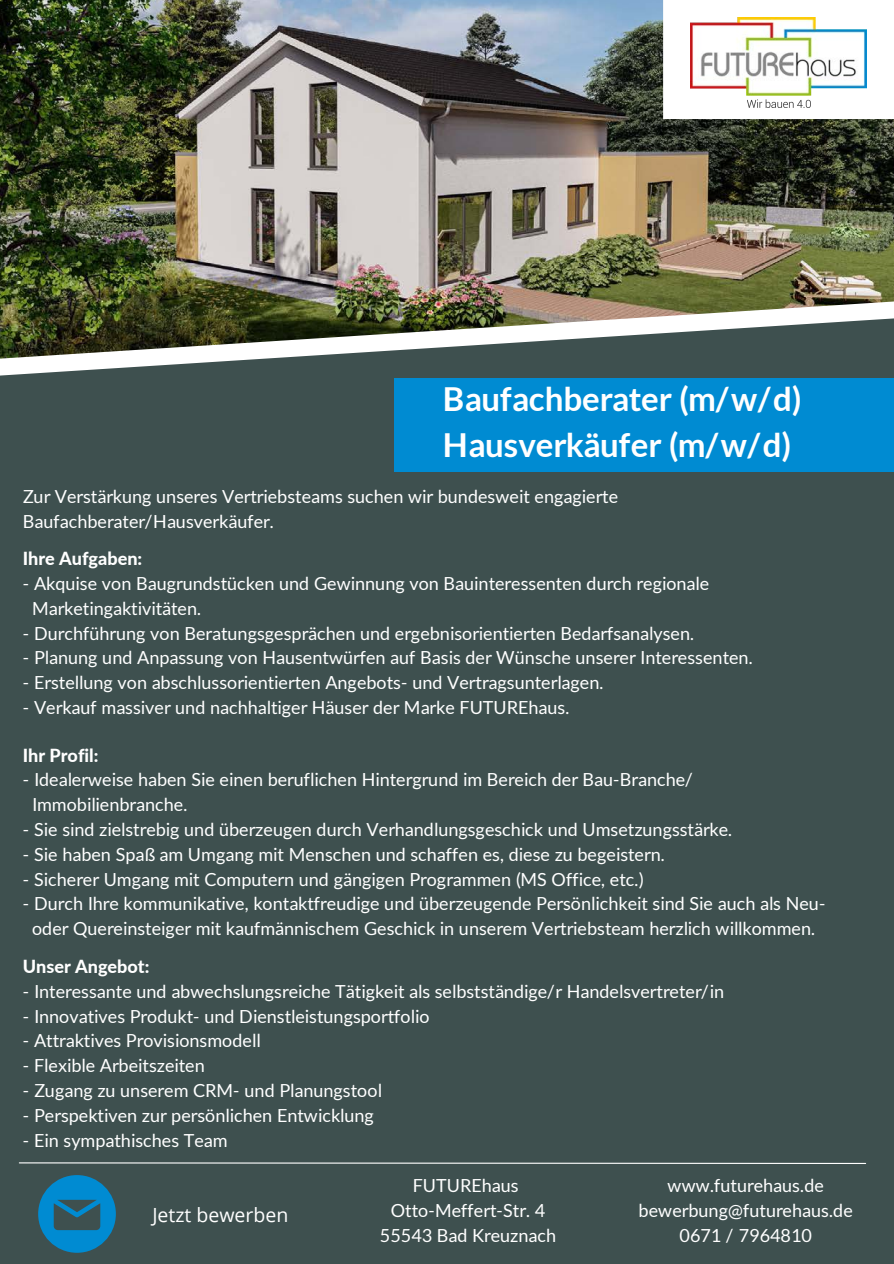
<style>
.page{position:relative;width:894px;height:1264px;background:#fff}
.page>*{position:absolute;margin:0;border:0;box-sizing:border-box;transform-origin:0 0}
.t1{font:700 33px "Lato";letter-spacing:-.005em;color:#fff}
.t2{font:19.5px "Open Sans";color:#fff}
.t3{font:18px/24.8px "Lato";color:#fff}
.t4{font:800 18px "Lato";color:#fff}
</style>
<div class="page">
<img style="left:0;top:0;width:893px;height:292px">
<div style="left:0;top:387px;width:893px;height:876px;background:#3e504f"></div>
<img style="left:0;top:292px;width:893px;height:95px">
<div style="left:663px;top:0;width:230px;height:119px;background:#fff"></div>
<img style="left:690px;top:17px;width:175px;height:90px">
<div style="left:393px;top:378px;width:500px;height:93px;background:#008bd2"></div>
<svg style="left:38px;top:1175px;width:78px;height:77px;background:#19739c"></svg>
<svg style="left:18px;top:1161px;width:848px;height:3px;background:#869190"></svg>
<p class="t1" style="left:443px;top:380px;width:360px">Baufachberater (m/w/d)</p>
<p class="t1" style="left:443px;top:426px;width:350px">Hausverkäufer (m/w/d)</p>
<p class="t3" style="left:23px;top:484px;width:596px">Zur Verstärkung unseres Vertriebsteams suchen wir bundesweit engagierte<br>Baufachberater/Hausverkäufer.</p>
<p class="t4" style="left:23px;top:547px;width:121px">Ihre Aufgaben:</p>
<p class="t3" style="left:23px;top:571px;width:687px">- Akquise von Baugrundstücken und Gewinnung von Bauinteressenten durch regionale</p>
<p class="t3" style="left:32px;top:596px;width:170px">Marketingaktivitäten.</p>
<p class="t3" style="left:23px;top:620px;width:672px">- Durchführung von Beratungsgesprächen und ergebnisorientierten Bedarfsanalysen.</p>
<p class="t3" style="left:23px;top:645px;width:731px">- Planung und Anpassung von Hausentwürfen auf Basis der Wünsche unserer Interessenten.</p>
<p class="t3" style="left:23px;top:670px;width:582px">- Erstellung von abschlussorientierten Angebots- und Vertragsunterlagen.</p>
<p class="t3" style="left:23px;top:695px;width:548px">- Verkauf massiver und nachhaltiger Häuser der Marke FUTUREhaus.</p>
<p class="t4" style="left:23px;top:743px;width:77px">Ihr Profil:</p>
<p class="t3" style="left:23px;top:767px;width:670px">- Idealerweise haben Sie einen beruflichen Hintergrund im Bereich der Bau-Branche/</p>
<p class="t3" style="left:32px;top:792px;width:157px">Immobilienbranche.</p>
<p class="t3" style="left:23px;top:817px;width:710px">- Sie sind zielstrebig und überzeugen durch Verhandlungsgeschick und Umsetzungsstärke.</p>
<p class="t3" style="left:23px;top:841px;width:643px">- Sie haben Spaß am Umgang mit Menschen und schaffen es, diese zu begeistern.</p>
<p class="t3" style="left:23px;top:866px;width:622px">- Sicherer Umgang mit Computern und gängigen Programmen (MS Office, etc.)</p>
<p class="t3" style="left:23px;top:891px;width:803px">- Durch Ihre kommunikative, kontaktfreudige und überzeugende Persönlichkeit sind Sie auch als Neu-</p>
<p class="t3" style="left:32px;top:916px;width:784px">oder Quereinsteiger mit kaufmännischem Geschick in unserem Vertriebsteam herzlich willkommen.</p>
<p class="t4" style="left:23px;top:955px;width:128px">Unser Angebot:</p>
<p class="t3" style="left:23px;top:978px;width:702px">- Interessante und abwechslungsreiche Tätigkeit als selbstständige/r Handelsvertreter/in</p>
<p class="t3" style="left:23px;top:1003px;width:408px">- Innovatives Produkt- und Dienstleistungsportfolio</p>
<p class="t3" style="left:23px;top:1028px;width:239px">- Attraktives Provisionsmodell</p>
<p class="t3" style="left:23px;top:1053px;width:183px">- Flexible Arbeitszeiten</p>
<p class="t3" style="left:23px;top:1078px;width:361px">- Zugang zu unserem CRM- und Planungstool</p>
<p class="t3" style="left:23px;top:1102px;width:352px">- Perspektiven zur persönlichen Entwicklung</p>
<p class="t3" style="left:23px;top:1127px;width:206px">- Ein sympathisches Team</p>
<p class="t2" style="left:152px;top:1200px;width:137px">Jetzt bewerben</p>
<p class="t3" style="left:412px;top:1173px;width:107px">FUTUREhaus</p>
<p class="t3" style="left:390px;top:1198px;width:156px">Otto-Meffert-Str. 4</p>
<p class="t3" style="left:380px;top:1222px;width:177px">55543 Bad Kreuznach</p>
<p class="t3" style="left:667px;top:1173px;width:158px">www.futurehaus.de</p>
<p class="t3" style="left:638px;top:1198px;width:215px">bewerbung@futurehaus.de</p>
<p class="t3" style="left:679px;top:1222px;width:134px">0671 / 7964810</p>
</div>
